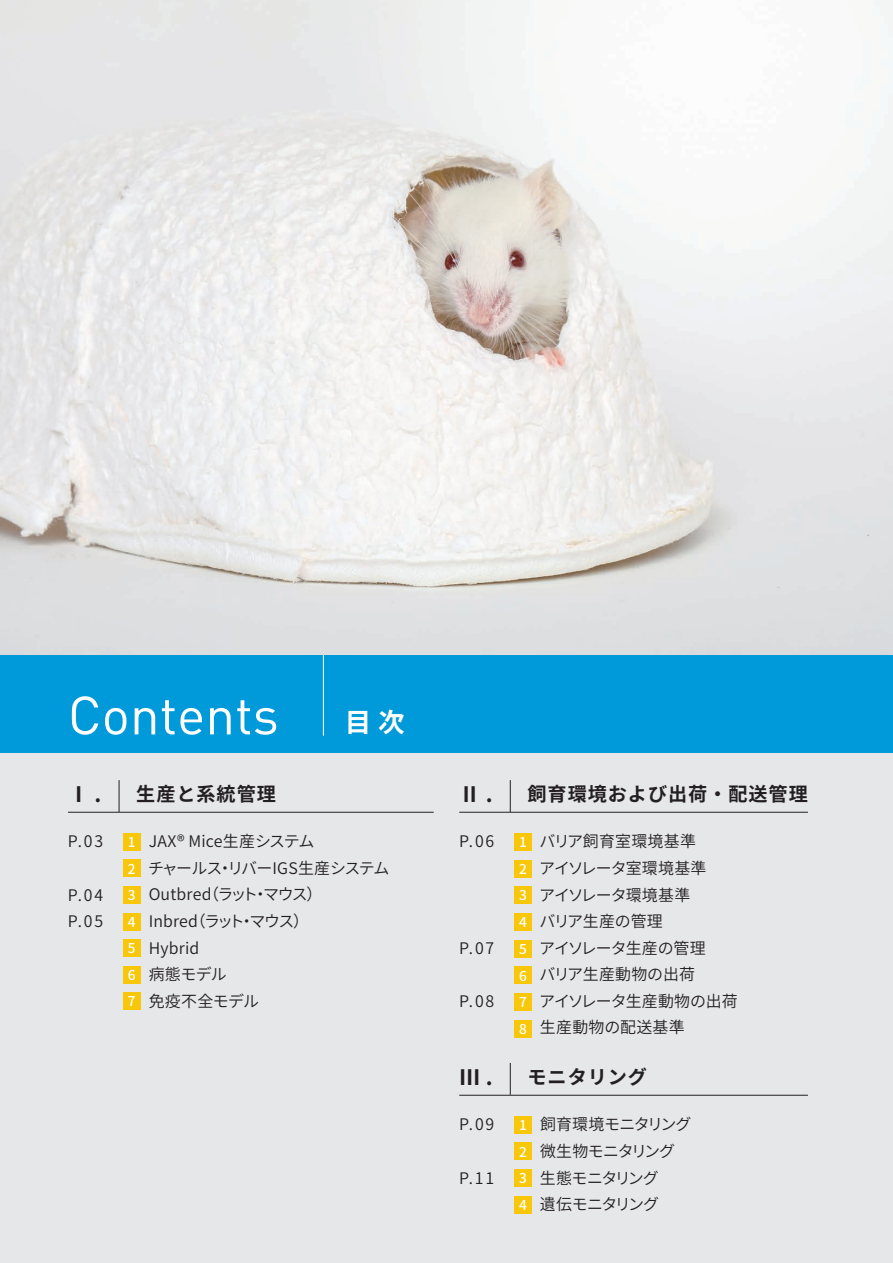
<style>
.page{position:relative;width:893px;height:1263px;background:#fff}
.page>*{position:absolute;margin:0;border:0;box-sizing:border-box;transform-origin:0 0}
.t1{font:53.1px "DINOT";color:#fff}
.t2{font:700 21.3px "Source Han Sans JP";color:#231f20}
.t3{font:700 19.2px "Source Han Sans JP";letter-spacing:.05em;color:#231f20}
.t4{font:15.9px/26.5px "Source Han Sans JP";letter-spacing:-.01em;color:#231f20}
.t5{font:15.9px/26.5px "Source Han Sans JP";letter-spacing:-.065em;color:#231f20}
.t6{font:500 13.65px/26.7px "Source Han Sans JP";color:#fff}
.s1{font-family:"Source Han Sans JP";font-weight:700;font-size:26.55px}
</style>
<div class="page">
<div style="left:0;top:753px;width:893px;height:510px;background:#e6e7e9"></div>
<img style="left:0;top:0;width:893px;height:655px">
<hr style="left:68px;top:812px;width:366px;height:1px;background:#231f20">
<hr style="left:459px;top:1095px;width:349px;height:1px;background:#231f20">
<hr style="left:459px;top:812px;width:349px;height:1px;background:#231f20">
<hr style="left:119px;top:780px;width:1px;height:32px;background:#231f20">
<hr style="left:510px;top:1063px;width:1px;height:32px;background:#231f20">
<hr style="left:510px;top:780px;width:1px;height:32px;background:#231f20">
<div style="left:123px;top:833px;width:17px;height:17px;background:#f9c709"></div>
<div style="left:514px;top:1116px;width:17px;height:17px;background:#f9c709"></div>
<div style="left:514px;top:833px;width:17px;height:17px;background:#f9c709"></div>
<div style="left:123px;top:860px;width:17px;height:17px;background:#f9c709"></div>
<div style="left:514px;top:1143px;width:17px;height:17px;background:#f9c709"></div>
<div style="left:514px;top:860px;width:17px;height:17px;background:#f9c709"></div>
<div style="left:123px;top:886px;width:17px;height:17px;background:#f9c709"></div>
<div style="left:514px;top:1169px;width:17px;height:17px;background:#f9c709"></div>
<div style="left:514px;top:887px;width:17px;height:17px;background:#f9c709"></div>
<div style="left:123px;top:913px;width:17px;height:17px;background:#f9c709"></div>
<div style="left:514px;top:1196px;width:17px;height:17px;background:#f9c709"></div>
<div style="left:514px;top:913px;width:17px;height:17px;background:#f9c709"></div>
<div style="left:123px;top:939px;width:17px;height:17px;background:#f9c709"></div>
<div style="left:514px;top:940px;width:17px;height:17px;background:#f9c709"></div>
<div style="left:123px;top:966px;width:17px;height:17px;background:#f9c709"></div>
<div style="left:514px;top:967px;width:17px;height:17px;background:#f9c709"></div>
<div style="left:123px;top:993px;width:17px;height:17px;background:#f9c709"></div>
<div style="left:514px;top:994px;width:17px;height:17px;background:#f9c709"></div>
<div style="left:514px;top:1020px;width:17px;height:17px;background:#f9c709"></div>
<div style="left:0;top:655px;width:893px;height:98px;background:#009ada"></div>
<hr style="left:323px;top:655px;width:1px;height:81px;background:#fff">
<h1 class="t1" style="left:68px;top:682px;width:338px">Contents <span class="s1">目次</span></h1>
<h2 class="t2" style="left:68px;top:782px;width:35px">Ⅰ .</h2>
<p class="t3" style="left:527px;top:783px;width:282px">飼育環境および出荷・配送管理</p>
<p class="t3" style="left:136px;top:783px;width:141px">生産と系統管理</p>
<h2 class="t2" style="left:459px;top:782px;width:35px">Ⅱ.</h2>
<p class="t4" style="left:68px;top:829px;width:37px">P.03</p>
<p class="t4" style="left:68px;top:882px;width:37px">P.04<br>P.05</p>
<p class="t4" style="left:148px;top:828px;width:243px">JAX® Mice生産システム<br>チャールス・リバーIGS生産システム<br>Outbred（ラット・マウス）<br>Inbred（ラット・マウス）<br>Hybrid<br>病態モデル<br>免疫不全モデル</p>
<p class="t4" style="left:459px;top:829px;width:37px">P.06</p>
<p class="t6" style="left:128px;top:829px;width:9px">1</p>
<p class="t6" style="left:519px;top:829px;width:9px">1</p>
<p class="t6" style="left:128px;top:855px;width:9px">2</p>
<p class="t6" style="left:519px;top:856px;width:9px">2</p>
<p class="t6" style="left:128px;top:882px;width:9px">3</p>
<p class="t6" style="left:519px;top:882px;width:9px">3</p>
<p class="t6" style="left:128px;top:909px;width:9px">4</p>
<p class="t6" style="left:519px;top:909px;width:9px">4</p>
<p class="t4" style="left:459px;top:935px;width:37px">P.07</p>
<p class="t6" style="left:128px;top:935px;width:9px">5</p>
<p class="t6" style="left:519px;top:936px;width:9px">5</p>
<p class="t6" style="left:128px;top:962px;width:9px">6</p>
<p class="t6" style="left:519px;top:962px;width:9px">6</p>
<p class="t6" style="left:128px;top:988px;width:9px">7</p>
<p class="t6" style="left:519px;top:989px;width:9px">7<br>8</p>
<p class="t4" style="left:459px;top:988px;width:37px">P.08</p>
<p class="t4" style="left:539px;top:828px;width:200px">バリア飼育室環境基準<br>アイソレータ室環境基準<br>アイソレータ環境基準<br>バリア生産の管理<br>アイソレータ生産の管理<br>バリア生産動物の出荷<br>アイソレータ生産動物の出荷生産動物の配送基準</p>
<h2 class="t2" style="left:459px;top:1065px;width:35px">Ⅲ.</h2>
<p class="t3" style="left:527px;top:1066px;width:121px">モニタリング</p>
<p class="t4" style="left:459px;top:1111px;width:37px">P.09</p>
<p class="t4" style="left:459px;top:1165px;width:37px">P.11</p>
<p class="t6" style="left:519px;top:1112px;width:9px">1</p>
<p class="t6" style="left:519px;top:1138px;width:9px">2</p>
<p class="t6" style="left:519px;top:1165px;width:9px">3</p>
<p class="t6" style="left:519px;top:1191px;width:9px">4</p>
<p class="t5" style="left:540px;top:1111px;width:153px">飼育環境モニタリング微生物モニタリング生態モニタリング<br>遺伝モニタリング</p>
</div>
